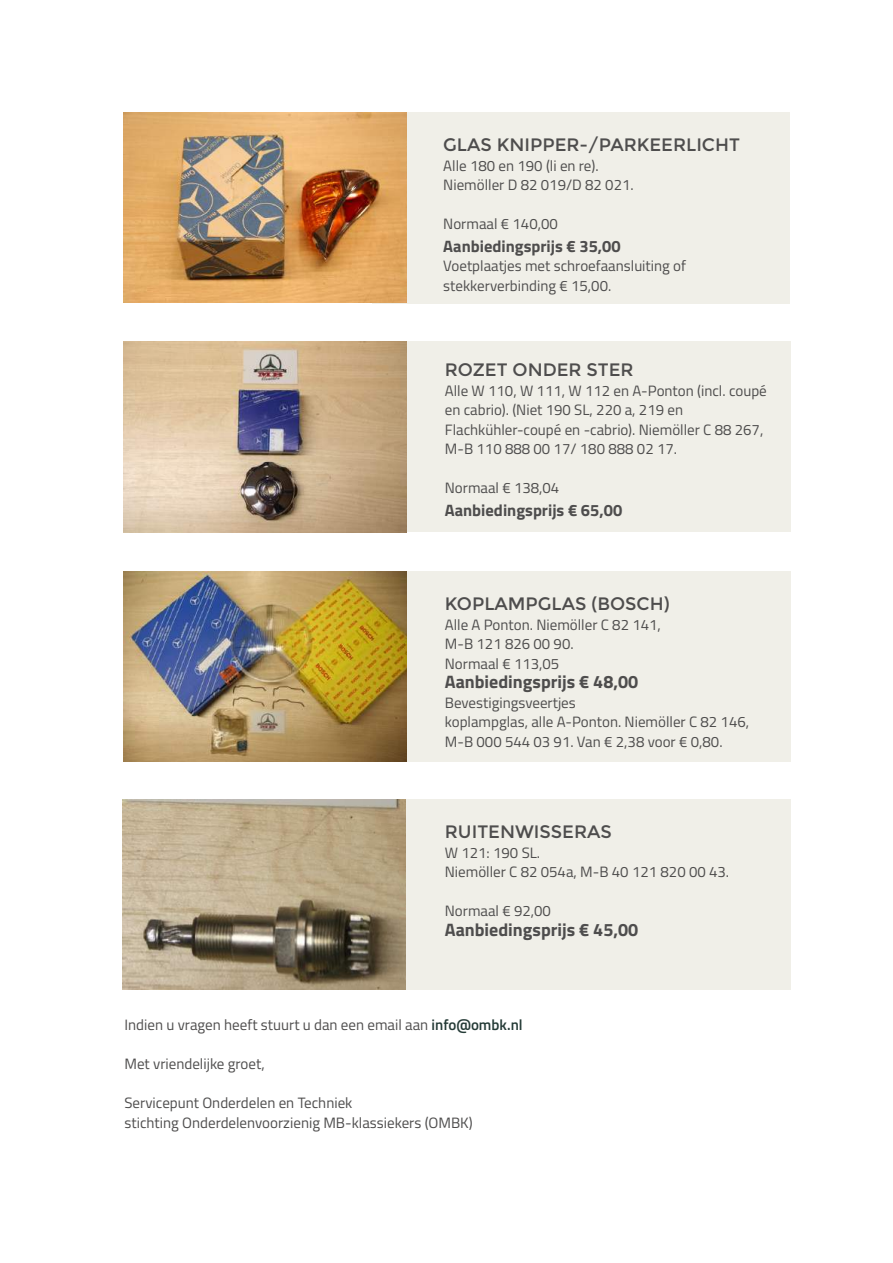
<style>
.page{position:relative;width:893px;height:1263px;background:#fff}
.page>*{position:absolute;margin:0;border:0;box-sizing:border-box;transform-origin:0 0}
.t1{font:18px "Montserrat";color:#4e4d4d}
.t2{font:700 18px "Titillium";color:#4e4d4d}
.t3{font:700 16.5px "Titillium";color:#4e4d4d}
.t4{font:15px/19.5px "Titillium";color:#4e4d4d}
.s1{font-weight:600;color:#253b37}
</style>
<div class="page">
<div style="left:372px;top:112px;width:417px;height:191px;background:#f0efe8"></div>
<div style="left:124px;top:342px;width:667px;height:190px;background:#f0efe8"></div>
<div style="left:125px;top:571px;width:666px;height:190px;background:#f0efe8"></div>
<div style="left:125px;top:799px;width:666px;height:191px;background:#f0efe8"></div>
<img style="left:124px;top:112px;width:282px;height:191px">
<img style="left:123px;top:341px;width:283px;height:191px">
<img style="left:123px;top:571px;width:283px;height:190px">
<img style="left:123px;top:799px;width:283px;height:191px">
<p class="t1" style="left:443px;top:135px;width:298px">GLAS KNIPPER-/PARKEERLICHT</p>
<p class="t4" style="left:443px;top:155px;width:192px">Alle 180 en 190 (li en re).<br>Niemöller D 82 019/D 82 021.</p>
<p class="t4" style="left:443px;top:214px;width:116px">Normaal € 140,00</p>
<p class="t3" style="left:443px;top:233px;width:179px">Aanbiedingsprijs € 35,00</p>
<p class="t4" style="left:443px;top:256px;width:244px">Voetplaatjes met schroefaansluiting of stekkerverbinding € 15,00.</p>
<p class="t1" style="left:445px;top:360px;width:190px">ROZET ONDER STER</p>
<p class="t4" style="left:445px;top:380px;width:323px">Alle W 110, W 111, W 112 en A-Ponton (incl. coupé en cabrio). (Niet 190 SL, 220 a, 219 en Flachkühler-coupé en -cabrio). Niemöller C 88 267, M-B 110 888 00 17/ 180 888 02 17.</p>
<p class="t4" style="left:445px;top:478px;width:116px">Normaal € 138,04</p>
<p class="t3" style="left:445px;top:497px;width:179px">Aanbiedingsprijs € 65,00</p>
<p class="t1" style="left:445px;top:594px;width:226px">KOPLAMPGLAS (BOSCH)</p>
<p class="t4" style="left:445px;top:614px;width:218px">Alle A Ponton. Niemöller C 82 141,<br>M-B 121 826 00 90.<br>Normaal € 113,05</p>
<p class="t2" style="left:445px;top:668px;width:195px">Aanbiedingsprijs € 48,00</p>
<p class="t4" style="left:445px;top:692px;width:306px">Bevestigingsveertjes<br>koplampglas, alle A-Ponton. Niemöller C 82 146,<br>M-B 000 544 03 91. Van € 2,38 voor € 0,80.</p>
<p class="t1" style="left:445px;top:822px;width:168px">RUITENWISSERAS</p>
<p class="t4" style="left:445px;top:842px;width:286px">W 121: 190 SL.<br>Niemöller C 82 054a, M-B 40 121 820 00 43.</p>
<p class="t4" style="left:445px;top:901px;width:108px">Normaal € 92,00</p>
<p class="t2" style="left:445px;top:916px;width:195px">Aanbiedingsprijs € 45,00</p>
<p class="t4" style="left:124px;top:1014px;width:400px">Indien u vragen heeft stuurt u dan een email aan <span class="s1">info@ombk.nl</span></p>
<p class="t4" style="left:124px;top:1053px;width:142px">Met vriendelijke groet,</p>
<p class="t4" style="left:124px;top:1092px;width:350px">Servicepunt Onderdelen en Techniek<br>stichting Onderdelenvoorzienig MB-klassiekers (OMBK)</p>
</div>
